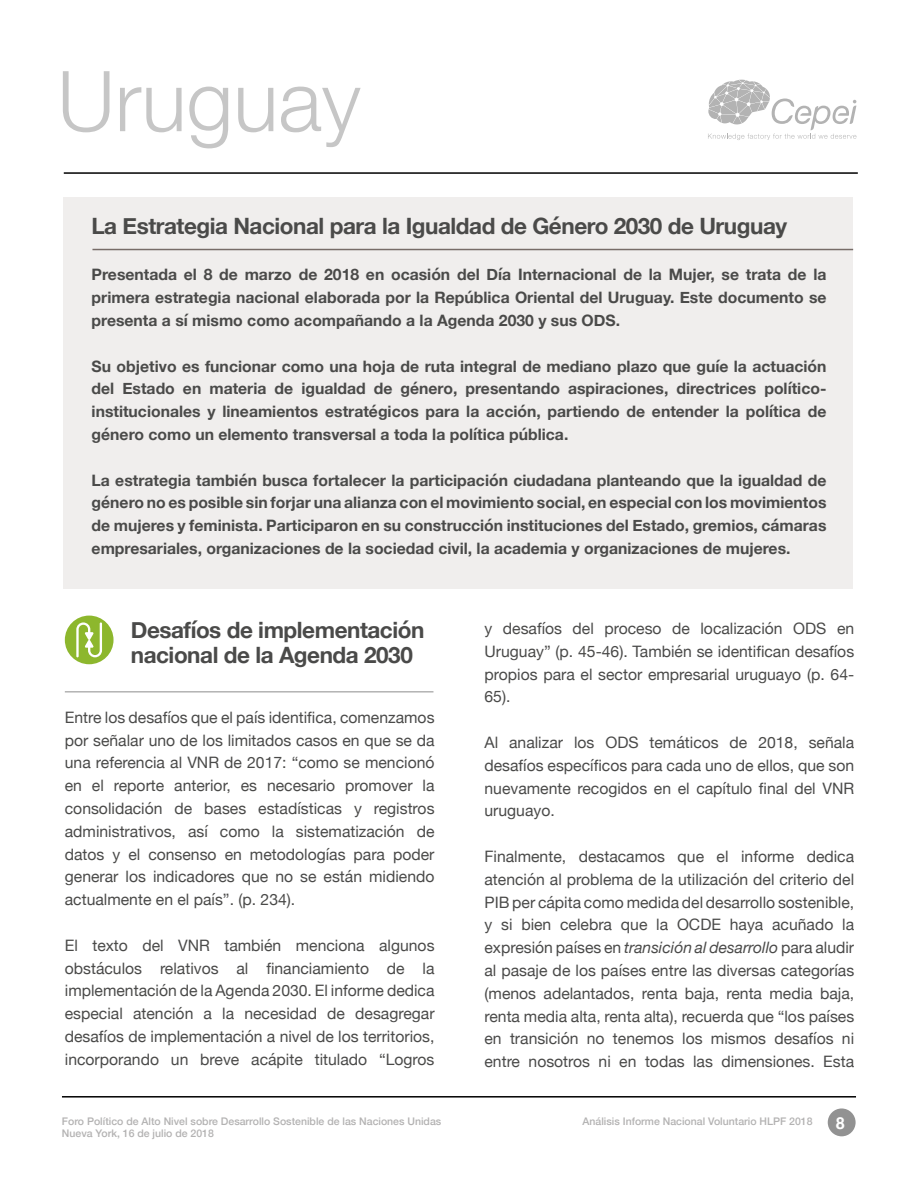
<style>
.page{position:relative;width:918px;height:1188px;background:#fff}
.page>*{position:absolute;margin:0;border:0;box-sizing:border-box;transform-origin:0 0}
.t1{font:300 84px "Helvetica Neue";color:#c6c6c6}
.Titulos{font:700 22.5px/25.8px "Helvetica Neue";letter-spacing:-.02em;color:#4a4a49}
.t2{font:700 16.5px "Helvetica";color:#fff}
.t3{font:15.75px/22.8px "Helvetica Neue";color:#4a4a49;text-align:justify}
.t4{font:700 15.75px/22.8px "Helvetica Neue";color:#4a4a49;text-align:justify}
.t5{font:500 10.5px/12.6px "Helvetica Neue";color:#b3b2b2}
.s1{font-style:italic}
</style>
<div class="page">
<hr style="left:62px;top:1096px;width:794px;height:2px;background:#000">
<div style="left:828px;top:1108px;width:28px;height:28px;background:#929292;border-radius:50%"></div>
<hr style="left:65px;top:691px;width:368px;height:2px;background:#b3b2b2">
<svg style="left:708px;top:80px;width:148px;height:60px"></svg>
<hr style="left:64px;top:172px;width:794px;height:2px;background:#000">
<div style="left:64px;top:197px;width:789px;height:392px;background:#f0eeed"></div>
<hr style="left:92px;top:249px;width:761px;height:1px;background:#776c68">
<div style="left:65px;top:616px;width:49px;height:48px;background:#8db72d;border-radius:50%"></div>
<svg style="left:76px;top:622px;width:26px;height:35px"></svg>
<p class="t1" style="left:57px;top:33px;width:305px">Uruguay</p>
<p class="Titulos" style="left:91px;top:214px;width:697px">La Estrategia Nacional para la Igualdad de Género 2030 de Uruguay</p>
<p class="t4" style="left:92px;top:264px;width:736px">Presentada el 8 de marzo de 2018 en ocasión del Día Internacional de la Mujer, se trata de la primera estrategia nacional elaborada por la República Oriental del Uruguay. Este documento se presenta a sí mismo como acompañando a la Agenda 2030 y sus ODS.</p>
<p class="t4" style="left:92px;top:355px;width:736px">Su objetivo es funcionar como una hoja de ruta integral de mediano plazo que guíe la actuación del Estado en materia de igualdad de género, presentando aspiraciones, directrices político&shy;institucionales y lineamientos estratégicos para la acción, partiendo de entender la política de género como un elemento transversal a toda la política pública.</p>
<p class="t4" style="left:92px;top:469px;width:736px">La estrategia también busca fortalecer la participación ciudadana planteando que la igualdad de género no es posible sin forjar una alianza con el movimiento social, en especial con los movimientos de mujeres y feminista. Participaron en su construcción instituciones del Estado, gremios, cámaras empresariales, organizaciones de la sociedad civil, la academia y organizaciones de mujeres.</p>
<p class="Titulos" style="left:131px;top:617px;width:295px">Desafíos de implementación nacional de la Agenda 2030</p>
<p class="t3" style="left:65px;top:707px;width:371px">Entre los desafíos que el país identifica, comenzamos por señalar uno de los limitados casos en que se da una referencia al VNR de 2017: “como se mencionó en el reporte anterior, es necesario promover la consolidación de bases estadísticas y registros administrativos, así como la sistematización de datos y el consenso en metodologías para poder generar los indicadores que no se están midiendo actualmente en el país”. (p. 234).</p>
<p class="t3" style="left:65px;top:935px;width:371px">El texto del VNR también menciona algunos obstáculos relativos al financiamiento de la implementación de la Agenda 2030. El informe dedica especial atención a la necesidad de desagregar desafíos de implementación a nivel de los territorios, incorporando un breve acápite titulado “Logros</p>
<p class="t3" style="left:485px;top:618px;width:371px">y desafíos del proceso de localización ODS en Uruguay” (p. 45-46). También se identifican desafíos propios para el sector empresarial uruguayo (p. 64- 65).</p>
<p class="t3" style="left:485px;top:732px;width:371px">Al analizar los ODS temáticos de 2018, señala desafíos específicos para cada uno de ellos, que son nuevamente recogidos en el capítulo final del VNR uruguayo.</p>
<p class="t3" style="left:485px;top:846px;width:371px">Finalmente, destacamos que el informe dedica atención al problema de la utilización del criterio del PIB per cápita como medida del desarrollo sostenible, y si bien celebra que la OCDE haya acuñado la expresión países en <span class="s1">transición al desarrollo</span> para aludir al pasaje de los países entre las diversas categorías (menos adelantados, renta baja, renta media baja, renta media alta, renta alta), recuerda que “los países en transición no tenemos los mismos desafíos ni entre nosotros ni en todas las dimensiones. Esta</p>
<p class="t5" style="left:62px;top:1114px;width:381px">Foro Político de Alto Nivel sobre Desarrollo Sostenible de las Naciones Unidas<br>Nueva York, 16 de julio de 2018</p>
<p class="t5" style="left:583px;top:1114px;width:232px">Análisis Informe Nacional Voluntario HLPF 2018</p>
<p class="t2" style="left:836px;top:1109px;width:11px">8</p>
</div>
